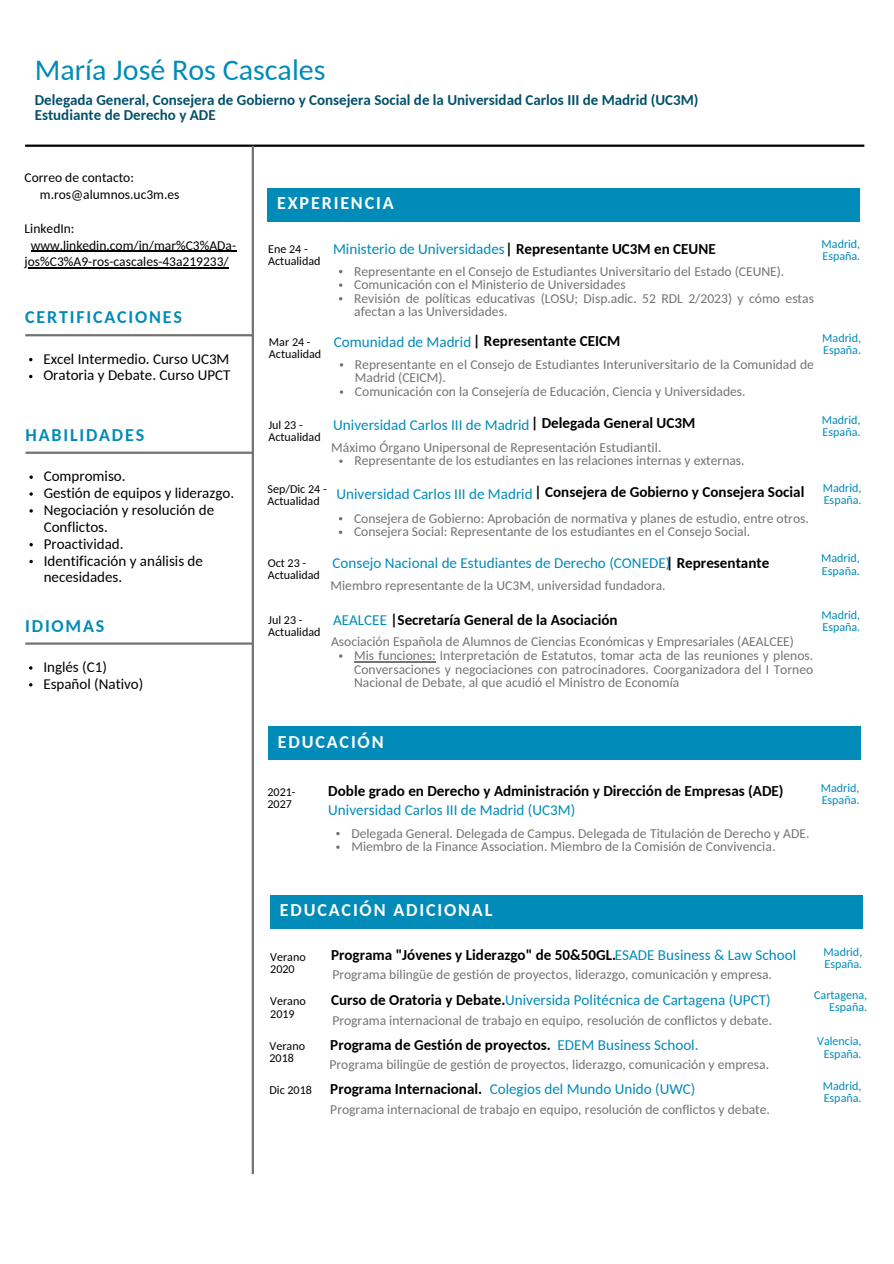
<style>
.page{position:relative;width:894px;height:1264px;background:#fff}
.page>*{position:absolute;margin:0;border:0;box-sizing:border-box;transform-origin:0 0}
.t1{font:30px "Carlito";color:#008bb8}
.t2{font:700 18.15px "Carlito";letter-spacing:.1em;color:#fff}
.t3{font:700 18px "Carlito";letter-spacing:.1em;color:#008bb8}
.t4{font:700 15.15px "Carlito";color:#000}
.t5{font:15.15px "Carlito";color:#008bb8}
.t6{font:15px/16.8px "Carlito";color:#000}
.t7{font:700 15px/14.7px "Carlito";color:#00506a}
.t8{font:13.65px/13.6px "Carlito";color:#737373}
.t9{font:13.5px/16.8px "Carlito";color:#000}
.t10{font:12px "Carlito";color:#008bb8}
.t11{font:12px/12px "Carlito";color:#000}
.s1{font-weight:700;color:#000}
.s2{font-weight:400;color:#008bb8}
</style>
<div class="page">
<hr style="left:25px;top:145px;width:839px;height:2px;background:#000">
<hr style="left:252px;top:146px;width:2px;height:1028px;background:#737373">
<div style="left:267px;top:188px;width:592px;height:33px;background:#008bb8"></div>
<div style="left:268px;top:726px;width:592px;height:34px;background:#008bb8"></div>
<div style="left:270px;top:895px;width:592px;height:33px;background:#008bb8"></div>
<hr style="left:25px;top:334px;width:228px;height:2px;background:#737373">
<hr style="left:26px;top:451px;width:227px;height:3px;background:#737373">
<hr style="left:25px;top:642px;width:228px;height:2px;background:#737373">
<hr style="left:31px;top:251px;width:205px;height:1px;background:#000">
<hr style="left:25px;top:267px;width:204px;height:2px;background:#000">
<svg style="left:339px;top:283px;width:3px;height:4px"></svg>
<svg style="left:29px;top:475px;width:4px;height:4px"></svg>
<svg style="left:29px;top:509px;width:4px;height:3px"></svg>
<svg style="left:29px;top:543px;width:4px;height:3px"></svg>
<svg style="left:29px;top:560px;width:4px;height:3px"></svg>
<svg style="left:340px;top:390px;width:3px;height:4px"></svg>
<hr style="left:354px;top:661px;width:81px;height:1px;background:#737373">
<svg style="left:339px;top:530px;width:3px;height:4px"></svg>
<h1 class="t1" style="left:35px;top:57px;width:292px">María José Ros Cascales</h1>
<p class="t7" style="left:35px;top:94px;width:665px">Delegada General, Consejera de Gobierno y Consejera Social de la Universidad Carlos III de Madrid (UC3M)<br>Estudiante de Derecho y ADE</p>
<h4 class="t9" style="left:40px;top:170px;width:141px;text-indent:-15px">Correo de contacto: m.ros@alumnos.uc3m.es</h4>
<p class="t9" style="left:31px;top:221px;width:207px;text-indent:-6px">LinkedIn: www.linkedin.com/in/mar%C3%ADa-</p>
<p class="t9" style="left:25px;top:254px;width:206px">jos%C3%A9-ros-cascales-43a219233/</p>
<p class="t3" style="left:25px;top:310px;width:158px">CERTIFICACIONES</p>
<p class="t6" style="left:43px;top:351px;width:187px">Excel Intermedio. Curso UC3M</p>
<p class="t6" style="left:43px;top:368px;width:189px">Oratoria y Debate. Curso UPCT</p>
<p class="t3" style="left:26px;top:427px;width:120px">HABILIDADES</p>
<p class="t6" style="left:44px;top:469px;width:83px">Compromiso.</p>
<h5 class="t6" style="left:44px;top:486px;width:192px">Gestión de equipos y liderazgo.</h5>
<p class="t6" style="left:44px;top:502px;width:172px">Negociación y resolución de<br>Conflictos.</p>
<h2 class="t6" style="left:44px;top:536px;width:81px">Proactividad.</h2>
<h5 class="t6" style="left:44px;top:553px;width:161px">Identificación y análisis de necesidades.</h5>
<p class="t3" style="left:25px;top:618px;width:81px">IDIOMAS</p>
<p class="t6" style="left:43px;top:659px;width:65px">Inglés (C1)</p>
<p class="t6" style="left:43px;top:676px;width:101px">Español (Nativo)</p>
<h6 class="t2" style="left:277px;top:195px;width:118px">EXPERIENCIA</h6>
<h6 class="t11" style="left:268px;top:244px;width:54px">Ene 24 -<br>Actualidad</h6>
<h2 class="t8" style="left:354px;top:265px;width:431px">Representante en el Consejo de Estudiantes Universitario del Estado (CEUNE).</h2>
<p class="t8" style="left:354px;top:279px;width:273px">Comunicación con el Ministerio de Universidades</p>
<p class="t8" style="left:354px;top:292px;width:461px">Revisión de políticas educativas (LOSU; Disp.adic. 52 RDL 2/2023) y cómo estas afectan a las Universidades.</p>
<h5 class="t5" style="left:333px;top:242px;width:384px">Ministerio de Universidades<span class="s1">| Representante UC3M en CEUNE</span></h5>
<p class="t10" style="left:821px;top:239px;width:40px">Madrid,</p>
<p class="t10" style="left:822px;top:251px;width:39px">España.</p>
<p class="t11" style="left:269px;top:337px;width:54px">Mar 24 -<br>Actualidad</p>
<h4 class="t11" style="left:268px;top:420px;width:54px">Jul 23 -<br>Actualidad</h4>
<p class="t4" style="left:334px;top:334px;width:288px"><span class="s2">Comunidad de Madrid</span> | Representante CEICM</p>
<p class="t10" style="left:822px;top:332px;width:40px">Madrid,</p>
<p class="t10" style="left:823px;top:344px;width:39px">España.</p>
<p class="t8" style="left:355px;top:358px;width:460px">Representante en el Consejo de Estudiantes Interuniversitario de la Comunidad de<br>Madrid (CEICM).</p>
<p class="t8" style="left:355px;top:386px;width:392px">Comunicación con la Consejería de Educación, Ciencia y Universidades.</p>
<p class="t5" style="left:333px;top:418px;width:363px">Universidad Carlos III de Madrid<span class="s1">| Delegada General UC3M</span></p>
<p class="t10" style="left:821px;top:415px;width:40px">Madrid,</p>
<p class="t10" style="left:822px;top:427px;width:39px">España.</p>
<h5 class="t8" style="left:331px;top:441px;width:331px">Máximo Órgano Unipersonal de Representación Estudiantil.</h5>
<p class="t8" style="left:354px;top:455px;width:391px">Representante de los estudiantes en las relaciones internas y externas.</p>
<h5 class="t11" style="left:267px;top:483px;width:61px">Sep/Dic 24 -<br>Actualidad</h5>
<p class="t10" style="left:822px;top:482px;width:40px">Madrid,</p>
<p class="t4" style="left:336px;top:486px;width:469px"><span class="s2">Universidad Carlos III de Madrid</span>| Consejera de Gobierno y Consejera Social</p>
<p class="t10" style="left:823px;top:494px;width:39px">España.</p>
<h5 class="t11" style="left:268px;top:558px;width:54px">Oct 23 -<br>Actualidad</h5>
<h3 class="t11" style="left:268px;top:614px;width:54px">Jul 23 -<br>Actualidad</h3>
<p class="t8" style="left:354px;top:512px;width:456px">Consejera de Gobierno: Aprobación de normativa y planes de estudio, entre otros.</p>
<h4 class="t8" style="left:354px;top:526px;width:397px">Consejera Social: Representante de los estudiantes en el Consejo Social.</h4>
<h5 class="t5" style="left:332px;top:556px;width:438px">Consejo Nacional de Estudiantes de Derecho (CONEDE)<span class="s1">| Representante</span></h5>
<p class="t10" style="left:820px;top:553px;width:40px">Madrid,</p>
<p class="t10" style="left:821px;top:565px;width:39px">España.</p>
<p class="t8" style="left:330px;top:579px;width:336px">Miembro representante de la UC3M, universidad fundadora.</p>
<h5 class="t4" style="left:333px;top:613px;width:286px"><span class="s2">AEALCEE</span> |Secretaría General de la Asociación</h5>
<p class="t10" style="left:821px;top:610px;width:40px">Madrid,</p>
<p class="t10" style="left:822px;top:622px;width:39px">España.</p>
<p class="t8" style="left:331px;top:636px;width:464px">Asociación Española de Alumnos de Ciencias Económicas y Empresariales (AEALCEE)</p>
<h2 class="t8" style="left:354px;top:649px;width:460px;text-align:justify">Mis funciones: Interpretación de Estatutos, tomar acta de las reuniones y plenos.<br>Conversaciones y negociaciones con patrocinadores. Coorganizadora del I Torneo Nacional de Debate, al que acudió el Ministro de Economía</h2>
<p class="t2" style="left:278px;top:734px;width:107px">EDUCACIÓN</p>
<p class="t11" style="left:267px;top:787px;width:30px">2021-<br>2027</p>
<p class="t4" style="left:328px;top:784px;width:456px">Doble grado en Derecho y Administración y Dirección de Empresas (ADE)</p>
<p class="t10" style="left:820px;top:782px;width:40px">Madrid,</p>
<h5 class="t10" style="left:821px;top:795px;width:39px">España.</h5>
<p class="t5" style="left:328px;top:803px;width:248px">Universidad Carlos III de Madrid (UC3M)</p>
<h2 class="t8" style="left:351px;top:827px;width:459px">Delegada General. Delegada de Campus. Delegada de Titulación de Derecho y ADE.</h2>
<p class="t8" style="left:351px;top:840px;width:426px">Miembro de la Finance Association. Miembro de la Comisión de Convivencia.</p>
<p class="t2" style="left:280px;top:902px;width:214px">EDUCACIÓN ADICIONAL</p>
<p class="t11" style="left:270px;top:951px;width:37px">Verano<br>2020</p>
<p class="t4" style="left:331px;top:949px;width:466px">Programa "Jóvenes y Liderazgo" de 50&amp;50GL.<span class="s2">ESADE Business &amp; Law School</span></p>
<p class="t10" style="left:823px;top:947px;width:40px">Madrid,</p>
<h2 class="t10" style="left:824px;top:959px;width:39px">España.</h2>
<h5 class="t8" style="left:332px;top:968px;width:441px">Programa bilingüe de gestión de proyectos, liderazgo, comunicación y empresa.</h5>
<p class="t11" style="left:270px;top:996px;width:37px">Verano<br>2019</p>
<h5 class="t5" style="left:331px;top:993px;width:441px"><span class="s1">Curso de Oratoria y Debate.</span>Universida Politécnica de Cartagena (UPCT)</h5>
<p class="t10" style="left:813px;top:990px;width:55px">Cartagena,</p>
<h5 class="t10" style="left:829px;top:1002px;width:39px">España.</h5>
<h4 class="t8" style="left:332px;top:1014px;width:441px">Programa internacional de trabajo en equipo, resolución de conflictos y debate.</h4>
<p class="t11" style="left:269px;top:1040px;width:37px">Verano<br>2018</p>
<h2 class="t4" style="left:330px;top:1038px;width:369px">Programa de Gestión de proyectos. <span class="s2">EDEM Business School.</span></h2>
<p class="t10" style="left:817px;top:1036px;width:46px">Valencia,</p>
<p class="t10" style="left:823px;top:1048px;width:39px">España.</p>
<p class="t8" style="left:329px;top:1059px;width:441px">Programa bilingüe de gestión de proyectos, liderazgo, comunicación y empresa.</p>
<p class="t11" style="left:269px;top:1085px;width:44px">Dic 2018</p>
<h5 class="t4" style="left:330px;top:1082px;width:153px">Programa Internacional.</h5>
<p class="t10" style="left:822px;top:1080px;width:40px">Madrid,</p>
<h5 class="t10" style="left:823px;top:1092px;width:39px">España.</h5>
<p class="t5" style="left:489px;top:1082px;width:207px">Colegios del Mundo Unido (UWC)</p>
<h4 class="t8" style="left:330px;top:1103px;width:441px">Programa internacional de trabajo en equipo, resolución de conflictos y debate.</h4>
</div>
